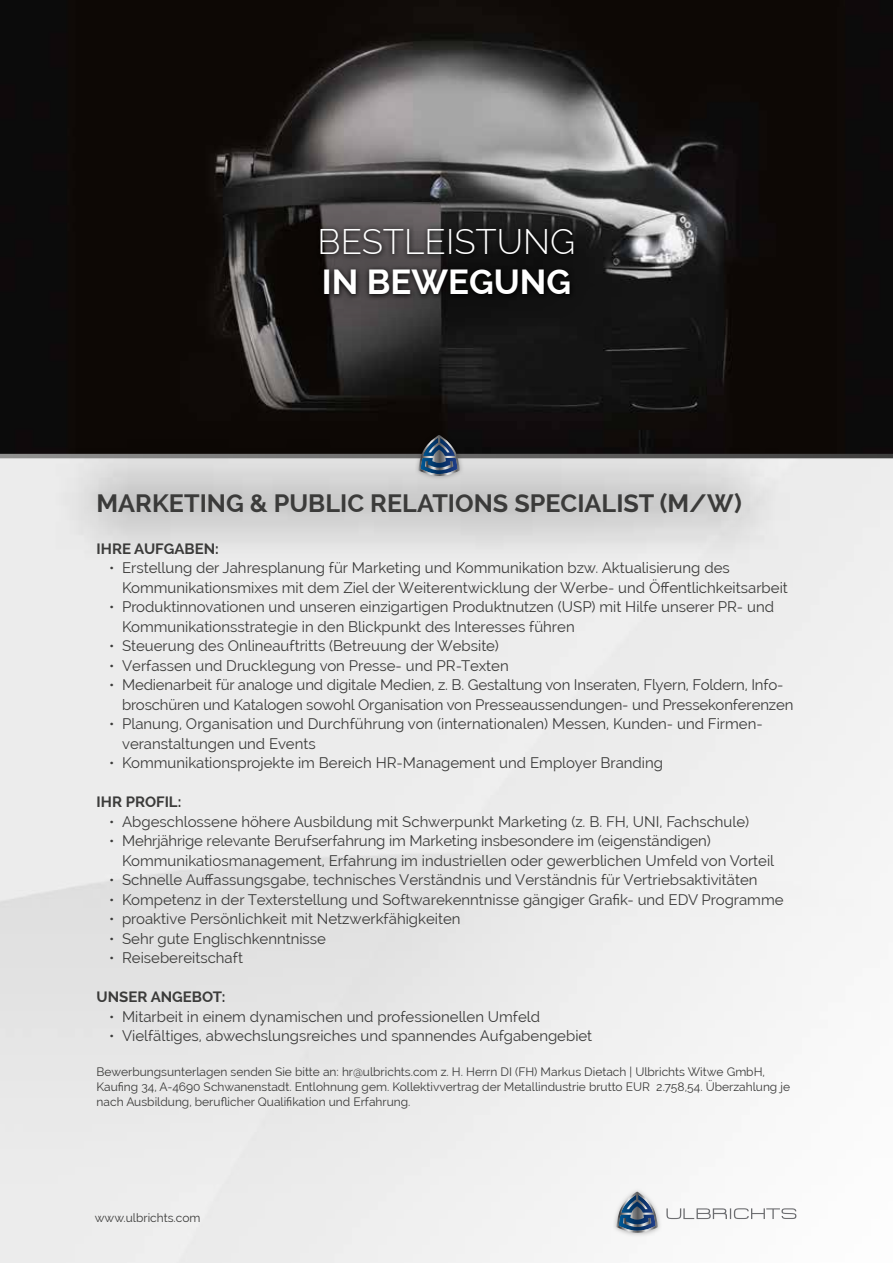
<style>
.page{position:relative;width:893px;height:1263px;background:#fff}
.page>*{position:absolute;margin:0;border:0;box-sizing:border-box;transform-origin:0 0}
.t1{font:300 34.8px "Raleway";color:#fff}
.t2{font:700 34.8px "Raleway";color:#fff}
.t3{font:700 25.2px "Raleway";color:#3b3b3a}
.t4{font:15px/19.5px "Raleway";color:#3b3b3a}
.t5{font:700 15px "Raleway";color:#3b3b3a}
.t6{font:12px/15px "Raleway";color:#3b3b3a}
</style>
<div class="page">
<img style="left:0;top:0;width:893px;height:454px">
<svg style="left:48px;top:439px;width:742px;height:125px;background:#c2c1c1"></svg>
<svg style="left:272px;top:180px;width:349px;height:164px;background:#2c2b2b"></svg>
<svg style="left:0;top:454px;width:893px;height:4px;background:#696968"></svg>
<svg style="left:415px;top:431px;width:49px;height:50px"></svg>
<svg style="left:418px;top:435px;width:42px;height:41px;background:#435468"></svg>
<svg style="left:666px;top:1208px;width:130px;height:11px"></svg>
<div style="left:613px;top:1188px;width:49px;height:50px;background:linear-gradient(to right,#f1f1f1,#f3f3f3)"></div>
<svg style="left:616px;top:1191px;width:42px;height:42px"></svg>
<h1 class="t1" style="left:318px;top:222px;width:259px">BESTLEISTUNG</h1>
<h1 class="t2" style="left:322px;top:262px;width:251px">IN BEWEGUNG</h1>
<h2 class="t3" style="left:97px;top:488px;width:647px">MARKETING &amp; PUBLIC RELATIONS SPECIALIST (M/W)</h2>
<p class="t5" style="left:97px;top:540px;width:124px">IHRE AUFGABEN:</p>
<p class="t4" style="left:122px;top:558px;width:667px;text-indent:-13px">• Erstellung der Jahresplanung für Marketing und Kommunikation bzw. Aktualisierung des<br>Kommunikationsmixes mit dem Ziel der Weiterentwicklung der Werbe- und Öffentlichkeitsarbeit</p>
<p class="t4" style="left:122px;top:597px;width:653px;text-indent:-13px">• Produktinnovationen und unseren einzigartigen Produktnutzen (USP) mit Hilfe unserer PR- und<br>Kommunikationsstrategie in den Blickpunkt des Interesses führen</p>
<p class="t4" style="left:109px;top:636px;width:391px">• Steuerung des Onlineauftritts (Betreuung der Website)</p>
<p class="t4" style="left:109px;top:655px;width:401px">• Verfassen und Drucklegung von Presse- und PR-Texten</p>
<p class="t4" style="left:122px;top:675px;width:673px;text-indent:-13px">• Medienarbeit für analoge und digitale Medien, z. B. Gestaltung von Inseraten, Flyern, Foldern, Info&shy;broschüren und Katalogen sowohl Organisation von Presseaussendungen- und Pressekonferenzen</p>
<p class="t4" style="left:122px;top:714px;width:642px;text-indent:-13px">• Planung, Organisation und Durchführung von (internationalen) Messen, Kunden- und Firmen&shy;veranstaltungen und Events</p>
<p class="t4" style="left:109px;top:753px;width:555px">• Kommunikationsprojekte im Bereich HR-Management und Employer Branding</p>
<p class="t5" style="left:97px;top:793px;width:86px">IHR PROFIL:</p>
<p class="t4" style="left:109px;top:811px;width:641px">• Abgeschlossene höhere Ausbildung mit Schwerpunkt Marketing (z. B. FH, UNI, Fachschule)</p>
<p class="t4" style="left:122px;top:831px;width:654px;text-indent:-13px">• Mehrjährige relevante Berufserfahrung im Marketing insbesondere im (eigenständigen)<br>Kommunikatiosmanagement, Erfahrung im industriellen oder gewerblichen Umfeld von Vorteil</p>
<p class="t4" style="left:109px;top:870px;width:650px">• Schnelle Auffassungsgabe, technisches Verständnis und Verständnis für Vertriebsaktivitäten</p>
<p class="t4" style="left:109px;top:889px;width:676px">• Kompetenz in der Texterstellung und Softwarekenntnisse gängiger Grafik- und EDV Programme</p>
<p class="t4" style="left:109px;top:909px;width:353px">• proaktive Persönlichkeit mit Netzwerkfähigkeiten</p>
<p class="t4" style="left:109px;top:928px;width:218px">• Sehr gute Englischkenntnisse</p>
<p class="t4" style="left:109px;top:948px;width:135px">• Reisebereitschaft</p>
<p class="t5" style="left:97px;top:988px;width:131px">UNSER ANGEBOT:</p>
<p class="t4" style="left:109px;top:1006px;width:432px">• Mitarbeit in einem dynamischen und professionellen Umfeld</p>
<p class="t4" style="left:109px;top:1026px;width:484px">• Vielfältiges, abwechslungsreiches und spannendes Aufgabengebiet</p>
<p class="t6" style="left:97px;top:1064px;width:695px">Bewerbungsunterlagen senden Sie bitte an: hr@ulbrichts.com z. H. Herrn DI (FH) Markus Dietach | Ulbrichts Witwe GmbH,<br>Kaufing 34, A-4690 Schwanenstadt. Entlohnung gem. Kollektivvertrag der Metallindustrie brutto EUR 2.758,54. Überzahlung je nach Ausbildung, beruflicher Qualifikation und Erfahrung.</p>
<p class="t6" style="left:95px;top:1210px;width:107px">www.ulbrichts.com</p>
</div>
